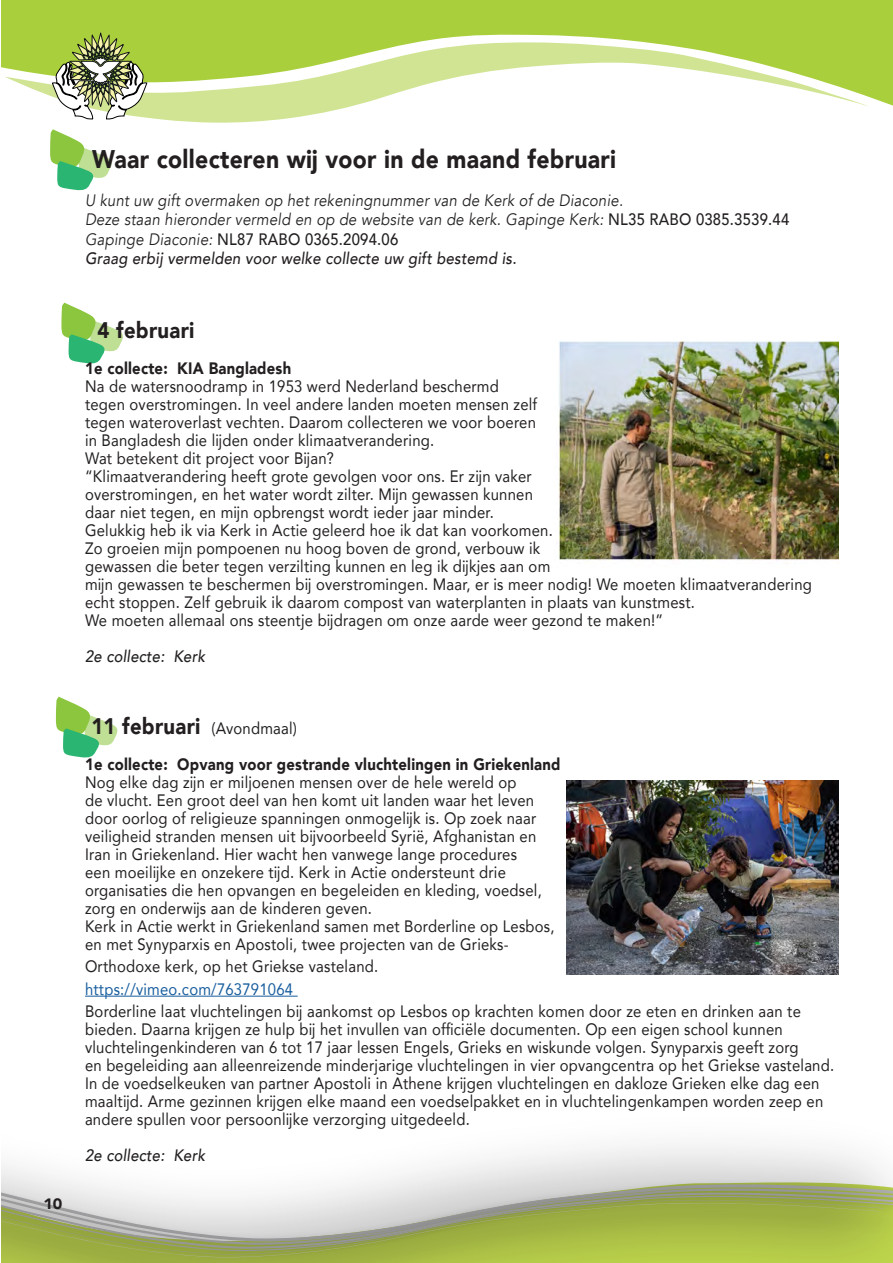
<style>
.page{position:relative;width:893px;height:1263px;background:#fff}
.page>*{position:absolute;margin:0;border:0;box-sizing:border-box;transform-origin:0 0}
.t1{font:900 25.5px "Avenir";letter-spacing:.015em;color:#231f20;scale:.9 1}
.t2{font:900 22.5px "Avenir";letter-spacing:.015em;color:#231f20;scale:.9 1}
.t3{font:16.5px/18px "Avenir";letter-spacing:.015em;color:#231f20;scale:.9 1}
.t4{font:italic 16.5px "Avenir";letter-spacing:.015em;color:#231f20;scale:.9 1}
.t5{font:italic 500 16.5px "Avenir";letter-spacing:.015em;color:#231f20;scale:.9 1}
.t6{font:900 16.5px "Avenir";letter-spacing:.015em;color:#231f20;scale:.9 1}
.t7{font:500 16.5px "Avenir";letter-spacing:.015em;color:#231f20;scale:.9 1}
.t8{font:16.5px "Avenir";letter-spacing:.015em;color:#175d9e;scale:.9 1}
.t9{font:900 15px "Avenir";color:#231f20;scale:1.08 1}
.s1{font-weight:500;font-style:normal}
.s2{font-weight:400;font-style:italic}
.s3{font-weight:900;font-size:22.5px}
</style>
<div class="page">
<svg style="left:56px;top:697px;width:61px;height:61px"></svg>
<svg style="left:61px;top:303px;width:62px;height:61px"></svg>
<svg style="left:50px;top:129px;width:62px;height:62px"></svg>
<div style="left:1px;top:0;width:892px;height:106px;background:#aacf3d"></div>
<svg style="left:5px;top:42px;width:864px;height:81px"></svg>
<img style="left:1px;top:1145px;width:892px;height:46px">
<img style="left:1px;top:1191px;width:892px;height:72px">
<svg style="left:1px;top:1201px;width:878px;height:56px;background:#afbb72"></svg>
<hr style="left:85px;top:996px;width:213px;height:1px;background:#175d9e">
<svg style="left:52px;top:32px;width:95px;height:87px"></svg>
<img style="left:558px;top:341px;width:281px;height:220px">
<img style="left:567px;top:780px;width:272px;height:195px">
<p class="t9" style="left:43px;top:1191px;width:19px">10</p>
<p class="t1" style="left:92px;top:138px;width:584px">Waar collecteren wij voor in de maand februari</p>
<p class="t4" style="left:85px;top:190px;width:599px">U kunt uw gift overmaken op het rekeningnummer van de Kerk of de Diaconie.</p>
<p class="t4" style="left:85px;top:210px;width:784px">Deze staan hieronder vermeld en op de website van de kerk. Gapinge Kerk: <span class="s1">NL35 RABO 0385.3539.44</span></p>
<p class="t7" style="left:85px;top:225px;width:350px"><span class="s2">Gapinge Diaconie:</span> NL87 RABO 0365.2094.06</p>
<p class="t5" style="left:85px;top:249px;width:481px">Graag erbij vermelden voor welke collecte uw gift bestemd is.</p>
<p class="t2" style="left:98px;top:311px;width:109px">4 februari</p>
<p class="t6" style="left:85px;top:354px;width:231px">1e collecte: KIA Bangladesh</p>
<p class="t3" style="left:85px;top:377px;width:461px">Na de watersnoodramp in 1953 werd Nederland beschermd</p>
<p class="t3" style="left:85px;top:395px;width:504px">tegen overstromingen. In veel andere landen moeten mensen zelf tegen wateroverlast vechten. Daarom collecteren we voor boeren</p>
<p class="t3" style="left:85px;top:431px;width:389px">in Bangladesh die lijden onder klimaatverandering.</p>
<p class="t3" style="left:85px;top:449px;width:278px">Wat betekent dit project voor Bijan?</p>
<p class="t3" style="left:85px;top:467px;width:499px;text-align:justify">“Klimaatverandering heeft grote gevolgen voor ons. Er zijn vaker overstromingen, en het water wordt zilter. Mijn gewassen kunnen daar niet tegen, en mijn opbrengst wordt ieder jaar minder.</p>
<p class="t3" style="left:85px;top:521px;width:809px">Gelukkig heb ik via Kerk in Actie geleerd hoe ik dat kan voorkomen.<br>Zo groeien mijn pompoenen nu hoog boven de grond, verbouw ik<br>gewassen die beter tegen verzilting kunnen en leg ik dijkjes aan om<br>mijn gewassen te beschermen bij overstromingen. Maar, er is meer nodig! We moeten klimaatverandering echt stoppen. Zelf gebruik ik daarom compost van waterplanten in plaats van kunstmest.</p>
<p class="t3" style="left:85px;top:611px;width:644px">We moeten allemaal ons steentje bijdragen om onze aarde weer gezond te maken!”</p>
<p class="t5" style="left:85px;top:646px;width:135px">2e collecte: Kerk</p>
<p class="t3" style="left:91px;top:719px;width:230px"><span class="s3">11 februari</span> (Avondmaal)</p>
<p class="t6" style="left:85px;top:750px;width:530px">1e collecte: Opvang voor gestrande vluchtelingen in Griekenland</p>
<p class="t3" style="left:85px;top:773px;width:481px">Nog elke dag zijn er miljoenen mensen over de hele wereld op</p>
<p class="t3" style="left:85px;top:791px;width:500px">de vlucht. Een groot deel van hen komt uit landen waar het leven</p>
<p class="t3" style="left:85px;top:809px;width:503px;text-align:justify">door oorlog of religieuze spanningen onmogelijk is. Op zoek naar veiligheid stranden mensen uit bijvoorbeeld Syrië, Afghanistan en Iran in Griekenland. Hier wacht hen vanwege lange procedures</p>
<p class="t3" style="left:85px;top:863px;width:469px">een moeilijke en onzekere tijd. Kerk in Actie ondersteunt drie</p>
<p class="t3" style="left:85px;top:881px;width:509px">organisaties die hen opvangen en begeleiden en kleding, voedsel, zorg en onderwijs aan de kinderen geven.</p>
<p class="t3" style="left:85px;top:917px;width:523px">Kerk in Actie werkt in Griekenland samen met Borderline op Lesbos, en met Synyparxis en Apostoli, twee projecten van de Grieks-</p>
<p class="t3" style="left:85px;top:957px;width:327px">Orthodoxe kerk, op het Griekse vasteland.</p>
<p class="t8" style="left:85px;top:976px;width:233px">https://vimeo.com/763791064</p>
<p class="t3" style="left:85px;top:1002px;width:797px">Borderline laat vluchtelingen bij aankomst op Lesbos op krachten komen door ze eten en drinken aan te</p>
<p class="t3" style="left:85px;top:1020px;width:777px">bieden. Daarna krijgen ze hulp bij het invullen van officiële documenten. Op een eigen school kunnen</p>
<p class="t3" style="left:85px;top:1038px;width:794px">vluchtelingenkinderen van 6 tot 17 jaar lessen Engels, Grieks en wiskunde volgen. Synyparxis geeft zorg</p>
<p class="t3" style="left:85px;top:1056px;width:834px">en begeleiding aan alleenreizende minderjarige vluchtelingen in vier opvangcentra op het Griekse vasteland.<br>In de voedselkeuken van partner Apostoli in Athene krijgen vluchtelingen en dakloze Grieken elke dag een maaltijd. Arme gezinnen krijgen elke maand een voedselpakket en in vluchtelingenkampen worden zeep en andere spullen voor persoonlijke verzorging uitgedeeld.</p>
<p class="t5" style="left:85px;top:1146px;width:135px">2e collecte: Kerk</p>
</div>
